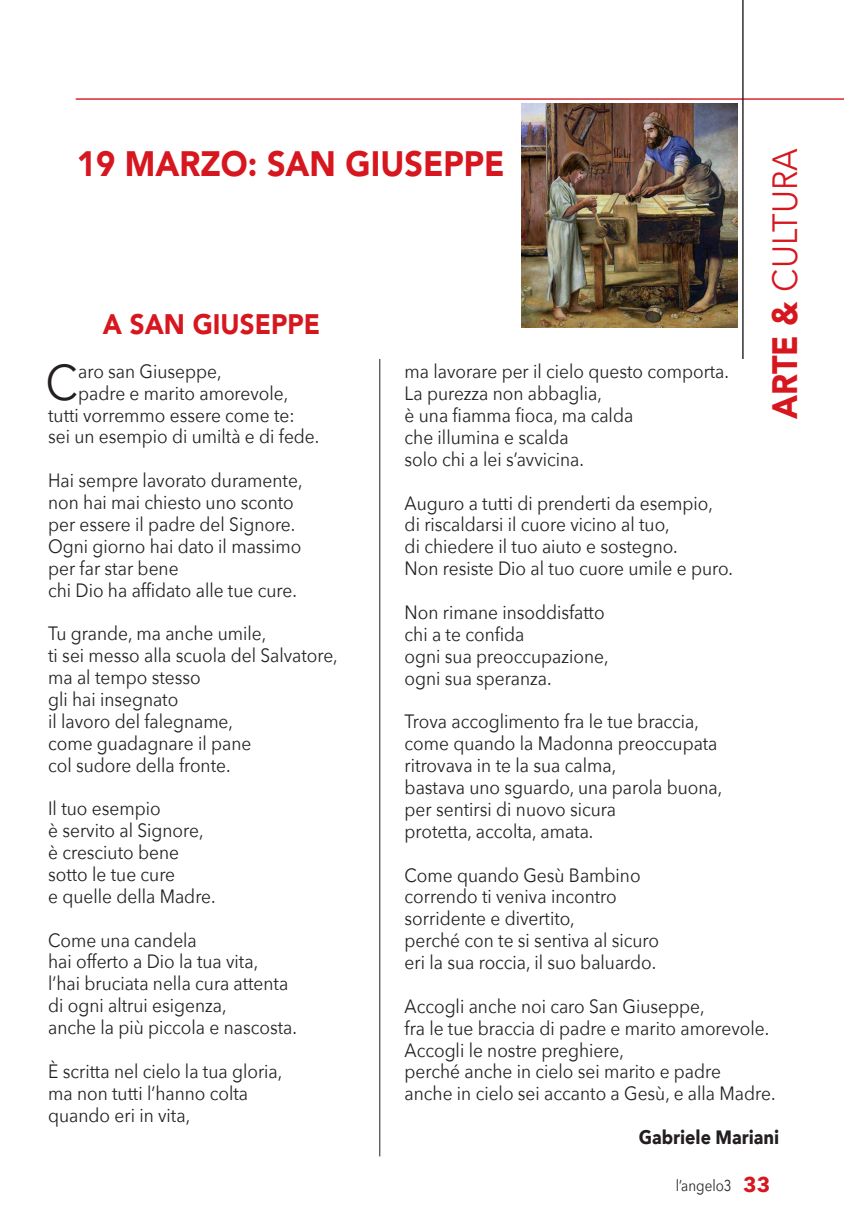
<style>
.page{position:relative;width:844px;height:1216px;background:#fff}
.page>*{position:absolute;margin:0;border:0;box-sizing:border-box;transform-origin:0 0}
.t1{font:50.23px "Avenir Next";color:#231f20;scale:.9 1}
.t2{font:900 35px "Avenir";color:#d7171f;scale:.93 1}
.t3{font:35px "Avenir Next";color:#d7171f;scale:.93 1}
.t4{font:900 28px "Avenir";color:#d7171f;scale:.93 1}
.t5{font:19.25px/21.9px "Avenir Next";color:#231f20;scale:.9 1}
.t6{font:700 19.25px "Avenir Next";color:#231f20;scale:.9 1}
.t7{font:15.75px "Avenir Next";color:#231f20;scale:.85 1}
.s1{font-family:"Avenir";font-weight:900}
.s2{font-weight:700;font-size:21px;color:#d7171f}
</style>
<div class="page">
<hr style="left:76px;top:98px;width:767px;height:2px;background:#d7171f">
<hr style="left:742px;top:0;width:1px;height:1166px;background:#231f20">
<div style="left:404px;top:359px;width:375px;height:807px;background:#fff"></div>
<hr style="left:379px;top:359px;width:1px;height:797px;background:#231f20">
<img style="left:521px;top:104px;width:215px;height:224px">
<h2 class="t3" style="left:755px;top:419px;width:292px;rotate:-90deg"><span class="s1">ARTE &amp;</span> CULTURA</h2>
<h2 class="t2" style="left:77px;top:142px;width:461px">19 MARZO: SAN GIUSEPPE</h2>
<h3 class="t4" style="left:103px;top:307px;width:235px">A SAN GIUSEPPE</h3>
<h1 class="t1" style="left:46px;top:340px;width:38px">C</h1>
<p class="t5" style="left:78px;top:359px;width:161px">aro san Giuseppe,</p>
<p class="t5" style="left:404px;top:360px;width:362px">ma lavorare per il cielo questo comporta.<br>La purezza non abbaglia,<br>è una fiamma fioca, ma calda<br>che illumina e scalda<br>solo chi a lei s’avvicina.</p>
<p class="t5" style="left:404px;top:491px;width:366px">Auguro a tutti di prenderti da esempio,<br>di riscaldarsi il cuore vicino al tuo,<br>di chiedere il tuo aiuto e sostegno.<br>Non resiste Dio al tuo cuore umile e puro.</p>
<p class="t5" style="left:404px;top:600px;width:228px">Non rimane insoddisfatto chi a te confida<br>ogni sua preoccupazione, ogni sua speranza.</p>
<p class="t5" style="left:404px;top:710px;width:354px">Trova accoglimento fra le tue braccia, come quando la Madonna preoccupata ritrovava in te la sua calma,<br>bastava uno sguardo, una parola buona, per sentirsi di nuovo sicura<br>protetta, accolta, amata.</p>
<p class="t5" style="left:404px;top:863px;width:284px">Come quando Gesù Bambino correndo ti veniva incontro sorridente e divertito,<br>perché con te si sentiva al sicuro eri la sua roccia, il suo baluardo.</p>
<p class="t5" style="left:404px;top:994px;width:413px">Accogli anche noi caro San Giuseppe,<br>fra le tue braccia di padre e marito amorevole.<br>Accogli le nostre preghiere,<br>perché anche in cielo sei marito e padre<br>anche in cielo sei accanto a Gesù, e alla Madre.</p>
<p class="t6" style="left:638px;top:1120px;width:158px">Gabriele Mariani</p>
<p class="t5" style="left:78px;top:381px;width:235px">padre e marito amorevole,</p>
<p class="t5" style="left:48px;top:403px;width:275px">tutti vorremmo essere come te:</p>
<p class="t5" style="left:48px;top:425px;width:303px">sei un esempio di umiltà e di fede.</p>
<p class="t5" style="left:48px;top:468px;width:284px">Hai sempre lavorato duramente, non hai mai chiesto uno sconto per essere il padre del Signore.<br>Ogni giorno hai dato il massimo per far star bene<br>chi Dio ha affidato alle tue cure.</p>
<p class="t5" style="left:48px;top:622px;width:323px">Tu grande, ma anche umile,<br>ti sei messo alla scuola del Salvatore, ma al tempo stesso<br>gli hai insegnato<br>il lavoro del falegname,<br>come guadagnare il pane<br>col sudore della fronte.</p>
<p class="t5" style="left:48px;top:796px;width:188px">Il tuo esempio<br>è servito al Signore, è cresciuto bene sotto le tue cure<br>e quelle della Madre.</p>
<p class="t5" style="left:48px;top:928px;width:278px">Come una candela<br>hai offerto a Dio la tua vita,<br>l’hai bruciata nella cura attenta di ogni altrui esigenza,<br>anche la più piccola e nascosta.</p>
<p class="t5" style="left:48px;top:1059px;width:262px">È scritta nel cielo la tua gloria, ma non tutti l’hanno colta quando eri in vita,</p>
<p class="t7" style="left:675px;top:1171px;width:113px">l’angelo3 <span class="s2">33</span></p>
</div>
